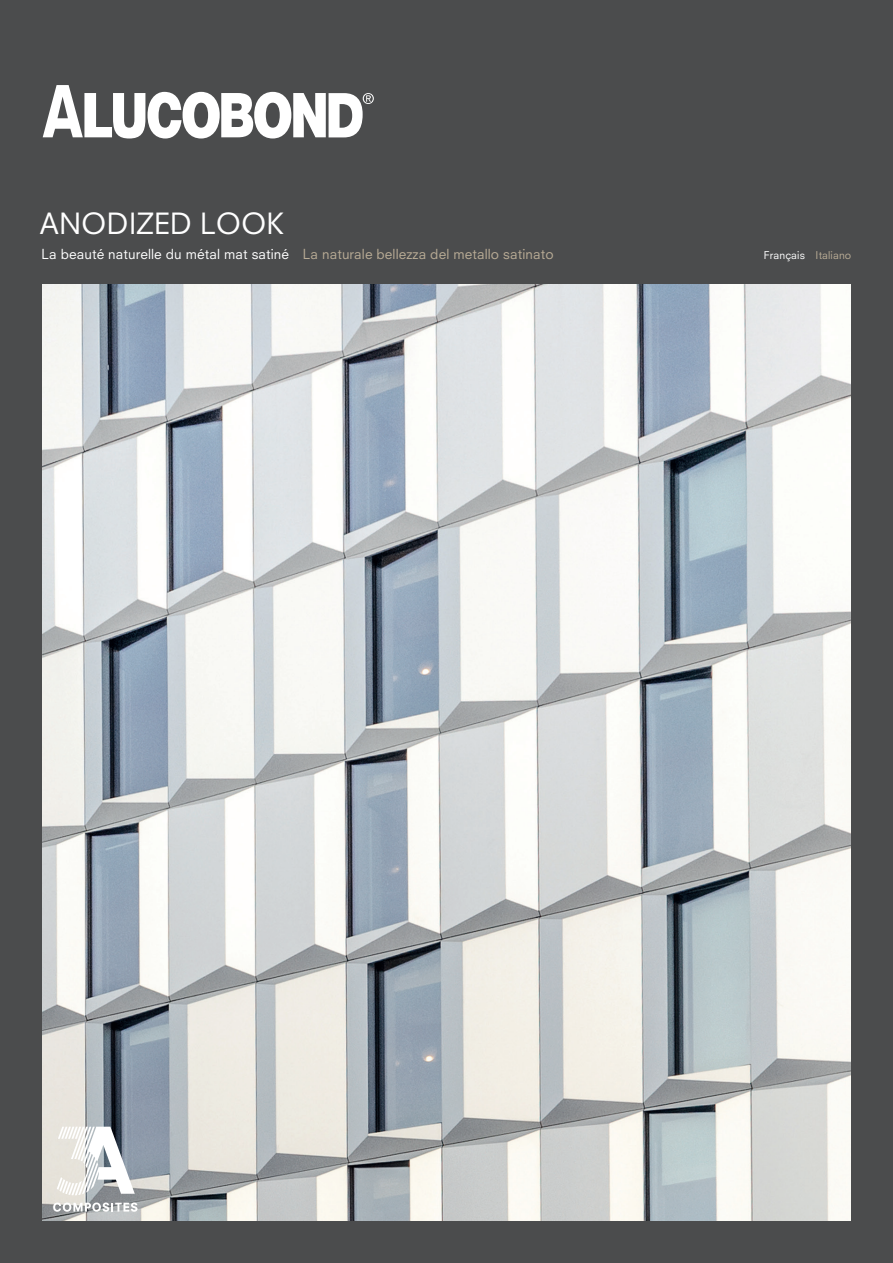
<style>
.page{position:relative;width:893px;height:1263px;background:#4b4c4d}
.page>*{position:absolute;margin:0;border:0;box-sizing:border-box;transform-origin:0 0}
.t1{font:28.5px "Neuzeit SLT Std";color:#fff}
.t2{font:13.5px "Neuzeit SLT Std";letter-spacing:.01em;color:#b8ab95}
.t3{font:10.5px "Neuzeit SLT Std";letter-spacing:.01em;color:#fff}
.s1{color:#fff}
.s2{color:#b8ab95}
</style>
<div class="page">
<img style="left:42px;top:285px;width:808px;height:935px">
<svg style="left:43px;top:85px;width:331px;height:53px"></svg>
<svg style="left:57px;top:1127px;width:78px;height:68px;background:#d2d4d5"></svg>
<svg style="left:53px;top:1202px;width:84px;height:10px"></svg>
<h1 class="t1" style="left:40px;top:206px;width:246px">ANODIZED LOOK</h1>
<p class="t2" style="left:42px;top:246px;width:514px"><span class="s1">La beauté naturelle du métal mat satiné</span> La naturale bellezza del metallo satinato</p>
<p class="t3" style="left:764px;top:249px;width:89px">Français <span class="s2">Italiano</span></p>
</div>
